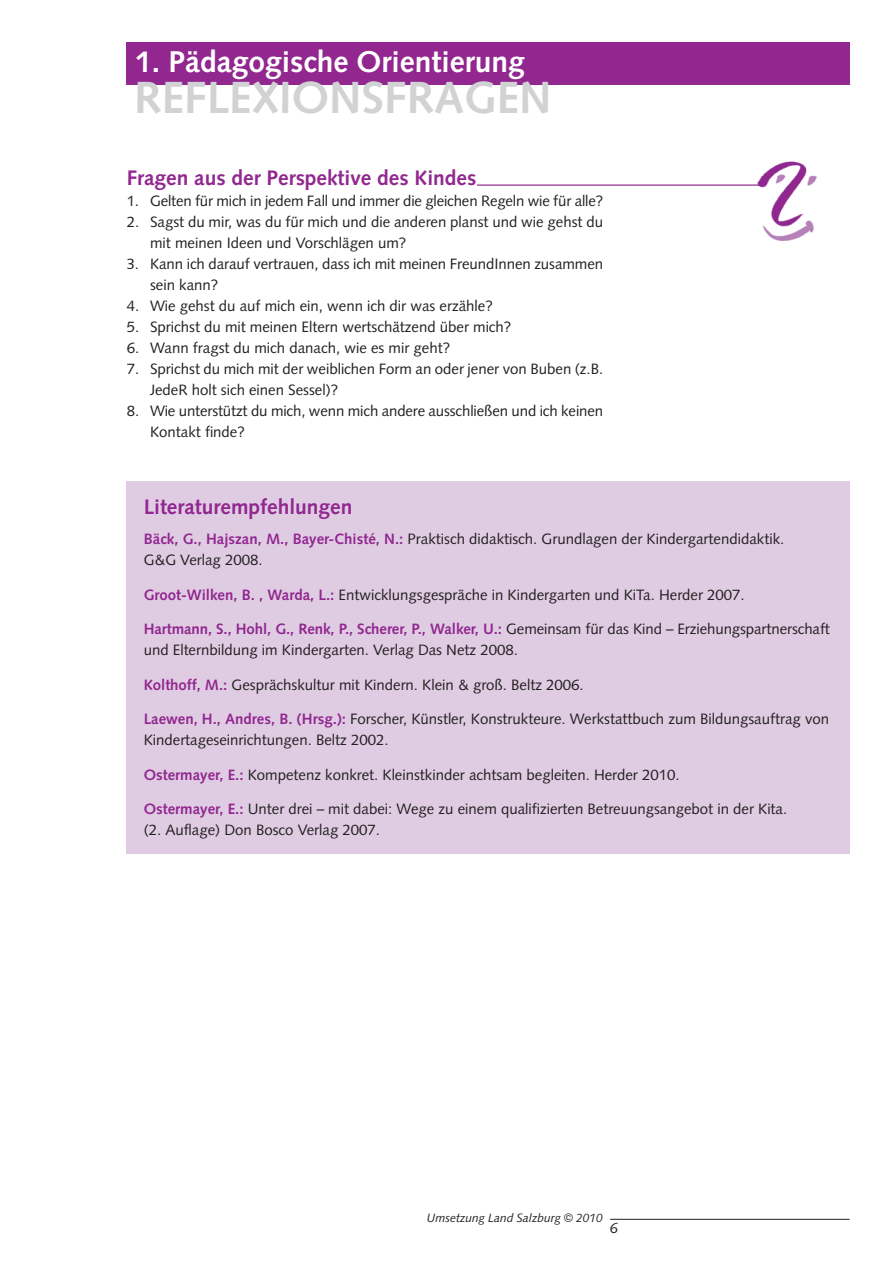
<style>
.page{position:relative;width:893px;height:1263px;background:#fff}
.page>*{position:absolute;margin:0;border:0;box-sizing:border-box;transform-origin:0 0}
.t1{font:700 45px "Syntax";color:#d1d2d4}
.t2{font:700 30px "Syntax";color:#fff}
.t3{font:700 21px "Syntax";color:#91278f}
.t4{font:15px/21px "Syntax";color:#231f20}
.t5{font:italic 15px "Syntax";color:#231f20}
.t6{font:italic 12px "Syntax";color:#231f20}
.s1{font-weight:700;color:#91278f}
.s2{font-family:"Helvetica";font-style:normal}
</style>
<div class="page">
<div style="left:127px;top:481px;width:722px;height:373px;background:#dfcce3"></div>
<div style="left:127px;top:42px;width:722px;height:42px;background:#91278f"></div>
<hr style="left:610px;top:1219px;width:239px;height:1px;background:#231f20">
<img style="left:751px;top:161px;width:66px;height:80px">
<hr style="left:477px;top:185px;width:282px;height:1px;background:#91278f">
<h2 class="t2" style="left:135px;top:49px;width:391px">1. Pädagogische Orientierung</h2>
<h1 class="t1" style="left:134px;top:80px;width:419px">REFLEXIONSFRAGEN</h1>
<h3 class="t3" style="left:127px;top:169px;width:351px">Fragen aus der Perspektive des Kindes</h3>
<p class="t4" style="left:127px;top:192px;width:478px">1. Gelten für mich in jedem Fall und immer die gleichen Regeln wie für alle?</p>
<p class="t4" style="left:150px;top:213px;width:454px;text-indent:-23px">2. Sagst du mir, was du für mich und die anderen planst und wie gehst du mit meinen Ideen und Vorschlägen um?</p>
<p class="t4" style="left:150px;top:255px;width:454px;text-indent:-23px">3. Kann ich darauf vertrauen, dass ich mit meinen FreundInnen zusammen sein kann?</p>
<p class="t4" style="left:127px;top:297px;width:368px">4. Wie gehst du auf mich ein, wenn ich dir was erzähle?</p>
<p class="t4" style="left:127px;top:318px;width:386px">5. Sprichst du mit meinen Eltern wertschätzend über mich?</p>
<p class="t4" style="left:127px;top:339px;width:325px">6. Wann fragst du mich danach, wie es mir geht?</p>
<p class="t4" style="left:150px;top:360px;width:454px;text-indent:-23px">7. Sprichst du mich mit der weiblichen Form an oder jener von Buben (z.B.<br>JedeR holt sich einen Sessel)?</p>
<p class="t4" style="left:150px;top:402px;width:454px;text-indent:-23px">8. Wie unterstützt du mich, wenn mich andere ausschließen und ich keinen<br>Kontakt finde?</p>
<h3 class="t3" style="left:144px;top:499px;width:210px">Literaturempfehlungen</h3>
<p class="t4" style="left:144px;top:530px;width:642px"><span class="s1">Bäck, G., Hajszan, M., Bayer-Chisté, N.:</span> Praktisch didaktisch. Grundlagen der Kindergartendidaktik.<br>G&amp;G Verlag 2008.</p>
<p class="t4" style="left:144px;top:586px;width:602px"><span class="s1">Groot-Wilken, B. , Warda, L.:</span> Entwicklungsgespräche in Kindergarten und KiTa. Herder 2007.</p>
<p class="t4" style="left:144px;top:620px;width:687px"><span class="s1">Hartmann, S., Hohl, G., Renk, P., Scherer, P., Walker, U.:</span> Gemeinsam für das Kind – Erziehungspartnerschaft und Elternbildung im Kindergarten. Verlag Das Netz 2008.</p>
<p class="t4" style="left:144px;top:676px;width:441px"><span class="s1">Kolthoff, M.:</span> Gesprächskultur mit Kindern. Klein &amp; groß. Beltz 2006.</p>
<p class="t4" style="left:144px;top:710px;width:687px"><span class="s1">Laewen, H., Andres, B. (Hrsg.):</span> Forscher, Künstler, Konstrukteure. Werkstattbuch zum Bildungsauftrag von<br>Kindertageseinrichtungen. Beltz 2002.</p>
<p class="t4" style="left:144px;top:766px;width:537px"><span class="s1">Ostermayer, E.:</span> Kompetenz konkret. Kleinstkinder achtsam begleiten. Herder 2010.</p>
<p class="t4" style="left:144px;top:800px;width:645px"><span class="s1">Ostermayer, E.:</span> Unter drei – mit dabei: Wege zu einem qualifizierten Betreuungsangebot in der Kita. (2. Auflage) Don Bosco Verlag 2007.</p>
<p class="t6" style="left:427px;top:1213px;width:178px">Umsetzung Land Salzburg <span class="s2">©</span> 2010</p>
<p class="t5" style="left:610px;top:1222px;width:10px">6</p>
</div>
